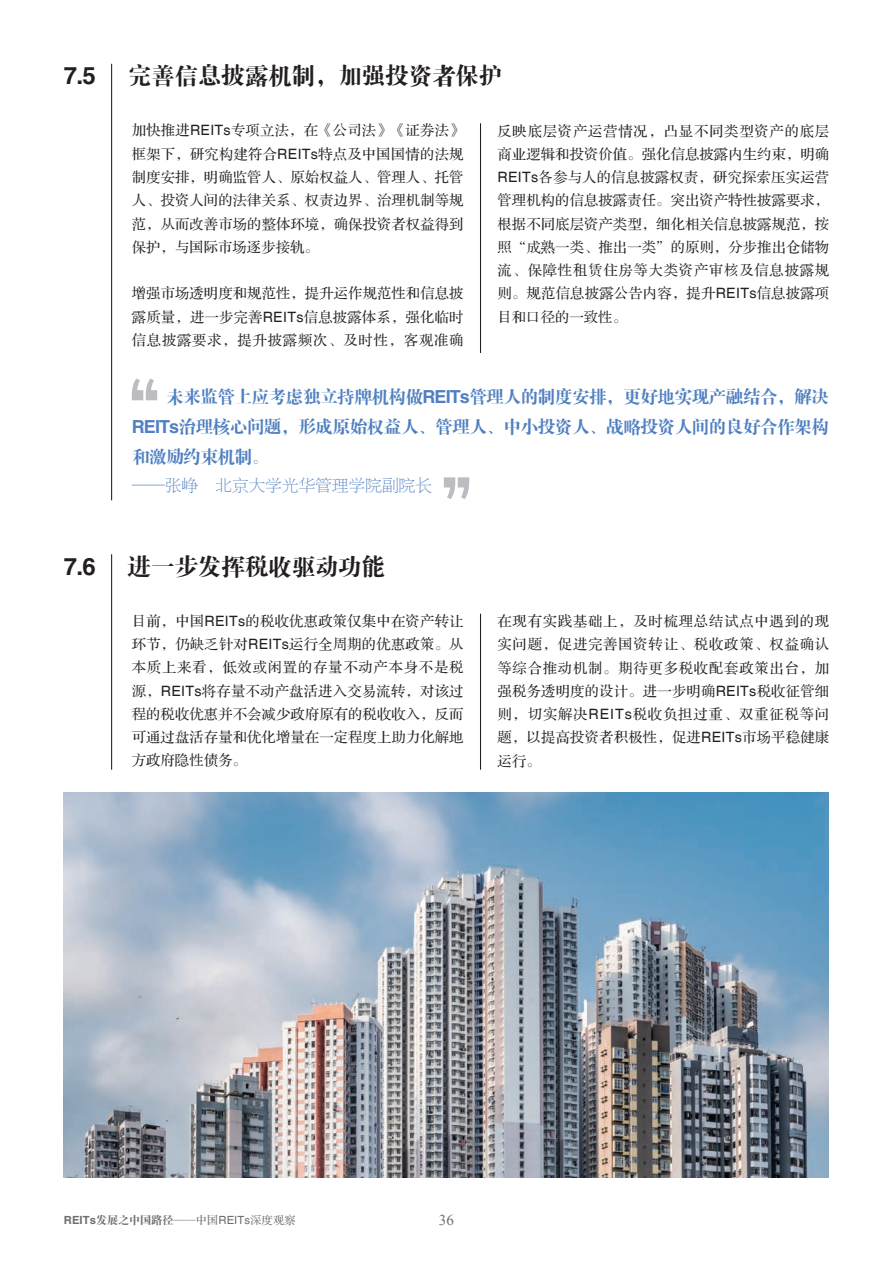
<style>
.page{position:relative;width:893px;height:1263px;background:#fff}
.page>*{position:absolute;margin:0;border:0;box-sizing:border-box;transform-origin:0 0}
.t1{font:24px "FZDBSK GBK1 0";letter-spacing:-.025em;color:#231f20}
.t2{font:700 24px "Helvetica";color:#231f20}
.t3{font:18px/30px "FZDBSK GBK1 0";letter-spacing:-.05em;color:#5080c1;text-align:justify}
.t4{font:16.5px "FZBSK GBK1 0";letter-spacing:.01em;color:#5080c1}
.t5{font:15px "Times New Roman";color:#6c6d70}
.t6{font:14.25px/23.2px "FZS3 K GBK1 0";letter-spacing:.02em;color:#231f20;text-align:justify}
.t7{font:11.25px "FZS3 K GBK1 0";letter-spacing:.01em;color:#6c6d70}
.s1{font-family:"Helvetica"}
.s2{font-family:"Helvetica";font-weight:700}
.s3{font-family:"Sim Sun"}
.s4{font-family:"FZDBSK GBK1 0"}
</style>
<div class="page">
<hr style="left:111px;top:64px;width:1px;height:436px;background:#231f20">
<hr style="left:480px;top:123px;width:1px;height:230px;background:#231f20">
<svg style="left:132px;top:378px;width:25px;height:22px"></svg>
<svg style="left:444px;top:477px;width:25px;height:22px"></svg>
<hr style="left:111px;top:554px;width:1px;height:216px;background:#231f20">
<hr style="left:480px;top:614px;width:1px;height:156px;background:#231f20">
<img style="left:64px;top:792px;width:765px;height:386px">
<h1 class="t2" style="left:64px;top:61px;width:34px">7.5</h1>
<h1 class="t1" style="left:128px;top:63px;width:377px">完善信息披露机制，加强投资者保护</h1>
<p class="t6" style="left:132px;top:120px;width:333px">加快推进<span class="s1">REITs</span>专项立法，在《公司法》《证券法》框架下，研究构建符合<span class="s1">REITs</span>特点及中国国情的法规制度安排，明确监管人、原始权益人、管理人、托管人、投资人间的法律关系、权责边界、治理机制等规范，从而改善市场的整体环境，确保投资者权益得到保护，与国际市场逐步接轨。</p>
<p class="t6" style="left:132px;top:282px;width:333px">增强市场透明度和规范性，提升运作规范性和信息披露质量，进一步完善<span class="s1">REITs</span>信息披露体系，强化临时信息披露要求，提升披露频次、及时性，客观准确</p>
<p class="t6" style="left:497px;top:120px;width:333px">反映底层资产运营情况，凸显不同类型资产的底层商业逻辑和投资价值。强化信息披露内生约束，明确<span class="s1">REITs</span>各参与人的信息披露权责，研究探索压实运营管理机构的信息披露责任。突出资产特性披露要求，根据不同底层资产类型，细化相关信息披露规范，按照“成熟一类、推出一类”的原则，分步推出仓储物流、保障性租赁住房等大类资产审核及信息披露规则。规范信息披露公告内容，提升<span class="s1">REITs</span>信息披露项目和口径的一致性。</p>
<p class="t3" style="left:132px;top:382px;width:699px;text-indent:34px">未来监管上应考虑独立持牌机构做<span class="s2">REITs</span>管理人的制度安排，更好地实现产融结合，解决<span class="s2">REITs</span>治理核心问题，形成原始权益人、管理人、中小投资人、战略投资人间的良好合作架构和激励约束机制。</p>
<p class="t4" style="left:132px;top:477px;width:302px"><span class="s3">——</span>张峥 北京大学光华管理学院副院长</p>
<h1 class="t2" style="left:64px;top:552px;width:34px">7.6</h1>
<h1 class="t1" style="left:128px;top:554px;width:260px">进一步发挥税收驱动功能</h1>
<p class="t6" style="left:132px;top:610px;width:333px">目前，中国<span class="s1">REITs</span>的税收优惠政策仅集中在资产转让环节，仍缺乏针对<span class="s1">REITs</span>运行全周期的优惠政策。从本质上来看，低效或闲置的存量不动产本身不是税源，<span class="s1">REITs</span>将存量不动产盘活进入交易流转，对该过程的税收优惠并不会减少政府原有的税收收入，反而可通过盘活存量和优化增量在一定程度上助力化解地方政府隐性债务。</p>
<p class="t6" style="left:497px;top:610px;width:333px">在现有实践基础上，及时梳理总结试点中遇到的现实问题，促进完善国资转让、税收政策、权益确认等综合推动机制。期待更多税收配套政策出台，加强税务透明度的设计。进一步明确<span class="s1">REITs</span>税收征管细则，切实解决<span class="s1">REITs</span>税收负担过重、双重征税等问题，以提高投资者积极性，促进<span class="s1">REITs</span>市场平稳健康运行。</p>
<p class="t7" style="left:64px;top:1215px;width:233px"><span class="s2">REITs</span><span class="s4">发展之中国路径</span>——中国<span class="s1">REITs</span>深度观察</p>
<p class="t5" style="left:439px;top:1210px;width:8px">36</p>
</div>
